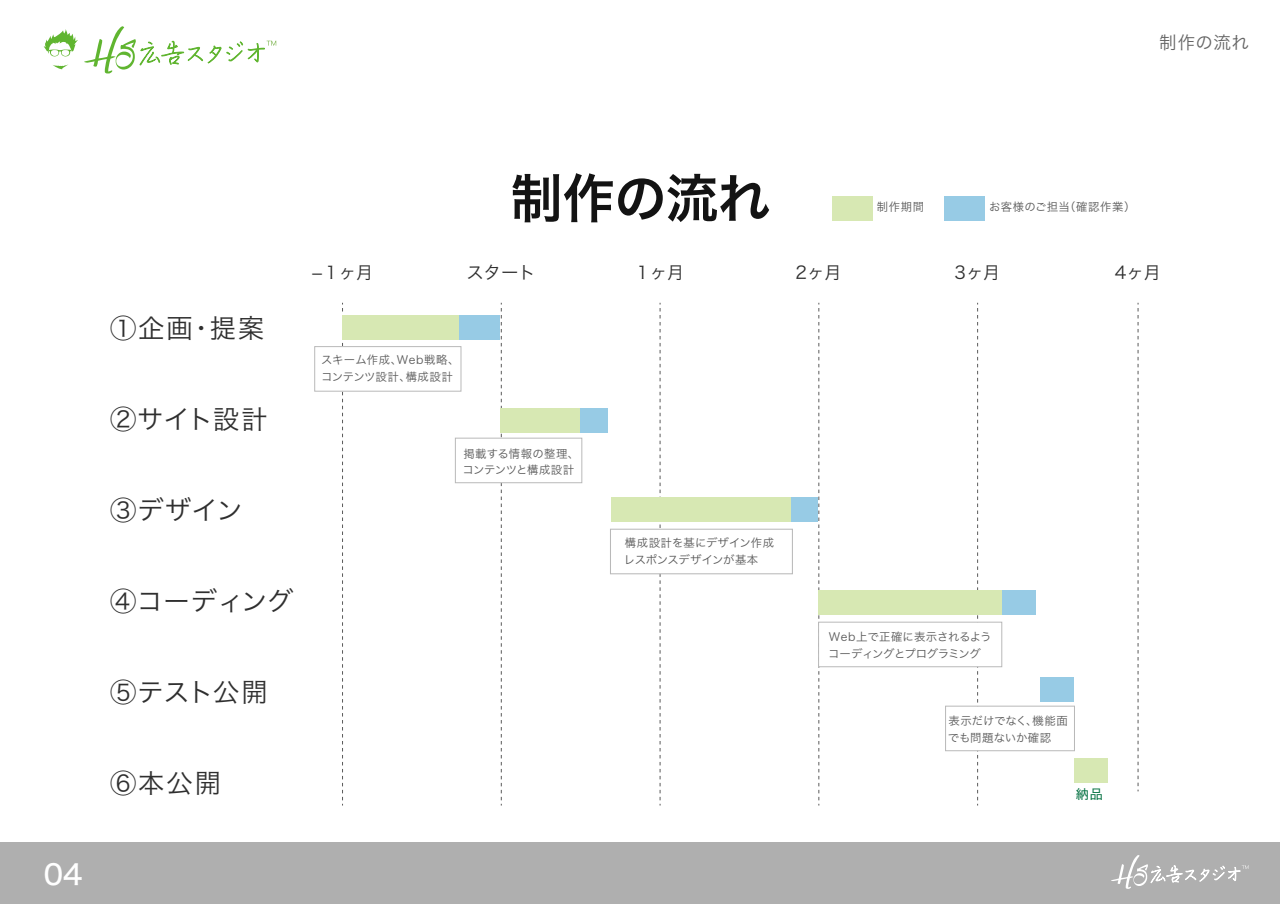
<style>
.page{position:relative;width:1280px;height:904px;background:#fff}
.page>*{position:absolute;margin:0;border:0;box-sizing:border-box;transform-origin:0 0}
.t1{font:52.5px "Hiragino Sans W6";letter-spacing:-.01em;color:#131313}
.t2{font:28px "Hiragino Sans W5";color:#fff}
.t3{font:26.25px "Hiragino Sans W3";letter-spacing:.035em;color:#2f2f2f}
.t4{font:26.25px "Hiragino Sans W3";letter-spacing:.005em;color:#2f2f2f}
.t5{font:17.5px "Hiragino Sans W3";letter-spacing:-.035em;color:#2f2f2f}
.t6{font:17.5px "Hiragino Sans W3";letter-spacing:.025em;color:#646464}
.t7{font:13.12px "Hiragino Sans W4";color:#006f3f}
.t8{font:11.38px/16.6px "Hiragino Sans W3";letter-spacing:.01em;color:#595959}
.t9{font:11.38px/16.6px "Hiragino Sans W3";letter-spacing:-.02em;color:#595959}
.t10{font:11.38px/16.6px "Hiragino Sans W3";letter-spacing:.03em;color:#595959}
</style>
<div class="page">
<div style="left:0;top:843px;width:1279px;height:61px;background:#afafaf"></div>
<svg style="left:53px;top:64px;width:15px;height:5px"></svg>
<svg style="left:44px;top:29px;width:34px;height:28px"></svg>
<svg style="left:84px;top:26px;width:192px;height:47px"></svg>
<svg style="left:1111px;top:855px;width:137px;height:34px"></svg>
<svg style="left:342px;top:303px;width:1px;height:502px"></svg>
<svg style="left:501px;top:303px;width:1px;height:502px"></svg>
<svg style="left:659px;top:303px;width:1px;height:502px"></svg>
<svg style="left:818px;top:303px;width:1px;height:502px"></svg>
<svg style="left:977px;top:303px;width:1px;height:502px"></svg>
<svg style="left:1137px;top:303px;width:1px;height:488px"></svg>
<div style="left:314px;top:346px;width:147px;height:46px;background:#fff;border:1px solid #b9b9b9"></div>
<div style="left:455px;top:438px;width:127px;height:45px;background:#fff;border:1px solid #b9b9b9"></div>
<div style="left:610px;top:529px;width:182px;height:45px;background:#fff;border:1px solid #b9b9b9"></div>
<div style="left:818px;top:622px;width:184px;height:45px;background:#fff;border:1px solid #b9b9b9"></div>
<div style="left:945px;top:706px;width:129px;height:45px;background:#fff;border:1px solid #b9b9b9"></div>
<div style="left:342px;top:316px;width:118px;height:24px;background:#d7e8b3"></div>
<div style="left:460px;top:316px;width:40px;height:24px;background:#97cbe5"></div>
<div style="left:832px;top:196px;width:40px;height:24px;background:#d7e8b3"></div>
<div style="left:944px;top:196px;width:40px;height:24px;background:#97cbe5"></div>
<div style="left:500px;top:408px;width:80px;height:24px;background:#d7e8b3"></div>
<div style="left:580px;top:408px;width:28px;height:24px;background:#97cbe5"></div>
<div style="left:610px;top:497px;width:181px;height:24px;background:#d7e8b3"></div>
<div style="left:791px;top:497px;width:27px;height:24px;background:#97cbe5"></div>
<div style="left:818px;top:590px;width:183px;height:25px;background:#d7e8b3"></div>
<div style="left:1001px;top:590px;width:34px;height:25px;background:#97cbe5"></div>
<div style="left:1039px;top:677px;width:34px;height:24px;background:#97cbe5"></div>
<div style="left:1073px;top:759px;width:34px;height:24px;background:#d7e8b3"></div>
<h3 class="t6" style="left:1159px;top:27px;width:91px">制作の流れ</h3>
<h2 class="t2" style="left:44px;top:849px;width:40px">04</h2>
<h3 class="t3" style="left:110px;top:305px;width:156px">①企画・提案</h3>
<h3 class="t3" style="left:110px;top:396px;width:159px">②サイト設計</h3>
<h3 class="t3" style="left:110px;top:487px;width:134px">③デザイン</h3>
<h3 class="t4" style="left:110px;top:578px;width:185px">④コーディング</h3>
<h3 class="t3" style="left:110px;top:669px;width:159px">⑤テスト公開</h3>
<h3 class="t3" style="left:110px;top:760px;width:112px">⑥本公開</h3>
<h3 class="t5" style="left:311px;top:256px;width:63px">-１ヶ月</h3>
<h1 class="t1" style="left:510px;top:151px;width:262px">制作の流れ</h1>
<p class="t8" style="left:876px;top:198px;width:49px">制作期間</p>
<p class="t8" style="left:989px;top:198px;width:148px">お客様のご担当（確認作業）</p>
<h3 class="t5" style="left:466px;top:256px;width:70px">スタート</h3>
<h3 class="t5" style="left:633px;top:256px;width:52px">１ヶ月</h3>
<h3 class="t5" style="left:795px;top:256px;width:48px">2ヶ月</h3>
<h3 class="t5" style="left:954px;top:256px;width:48px">3ヶ月</h3>
<h3 class="t5" style="left:1114px;top:256px;width:48px">4ヶ月</h3>
<p class="t10" style="left:321px;top:351px;width:140px">スキーム作成、Web戦略、コンテンツ設計、構成設計</p>
<p class="t8" style="left:462px;top:444px;width:118px">掲載する情報の整理、コンテンツと構成設計</p>
<p class="t8" style="left:624px;top:533px;width:152px">構成設計を基にデザイン作成レスポンスデザインが基本</p>
<p class="t9" style="left:828px;top:628px;width:165px">Web上で正確に表示されるようコーディングとプログラミング</p>
<p class="t8" style="left:947px;top:712px;width:121px">表示だけでなく、機能面でも問題ないか確認</p>
<p class="t7" style="left:1075px;top:782px;width:28px">納品</p>
</div>
